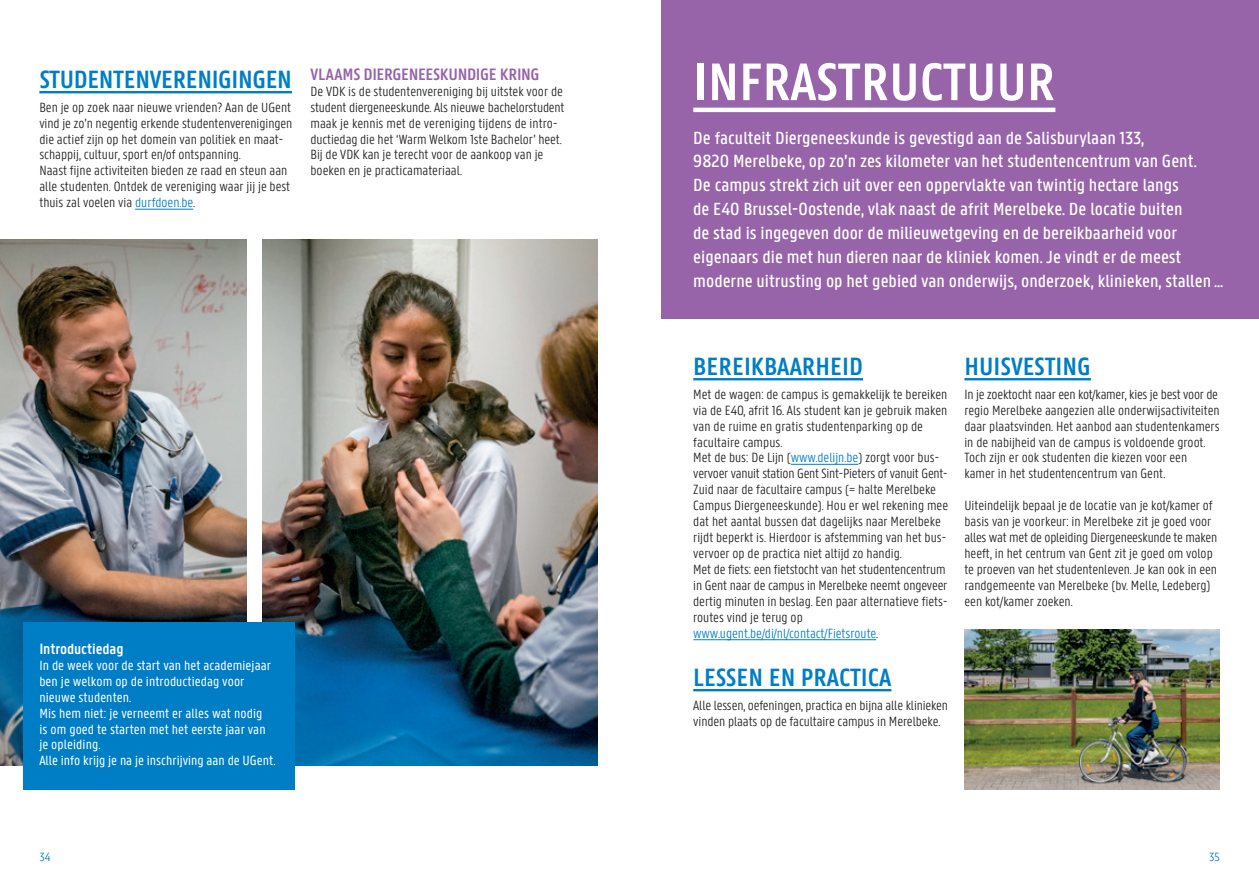
<style>
.page{position:relative;width:1259px;height:893px;background:#fff}
.page>*{position:absolute;margin:0;border:0;box-sizing:border-box;transform-origin:0 0}
.t1{font:600 56.25px "U Gent Panno Text";color:#fff}
.t2{font:600 26.7px "U Gent Panno Text";letter-spacing:-.005em;color:#007ec5}
.t3{font:500 18.75px/24px "U Gent Panno Text";color:#fff}
.t4{font:600 17.7px "U Gent Panno Text";letter-spacing:-.02em;color:#9764aa}
.t5{font:600 15.75px "U Gent Panno Text";letter-spacing:-.01em;color:#fff}
.t6{font:300 14.25px/15.9px "U Gent Panno Text";color:#231f20}
.t7{font:14.25px/15.9px "U Gent Panno Text";letter-spacing:.005em;color:#fff}
.t8{font:300 12.75px "U Gent Panno Text";color:#007ec5}
.s1{color:#007ec5}
</style>
<div class="page">
<img style="left:263px;top:239px;width:334px;height:526px">
<img style="left:0;top:239px;width:247px;height:526px">
<img style="left:964px;top:630px;width:255px;height:159px">
<hr style="left:39px;top:91px;width:253px;height:2px;background:#007ec5">
<hr style="left:135px;top:209px;width:58px;height:1px;background:#007ec5">
<div style="left:23px;top:622px;width:271px;height:167px;background:#007ec5"></div>
<div style="left:661px;top:0;width:598px;height:319px;background:#9764aa"></div>
<hr style="left:693px;top:108px;width:362px;height:4px;background:#fff">
<hr style="left:693px;top:378px;width:170px;height:2px;background:#007ec5">
<hr style="left:791px;top:464px;width:67px;height:1px;background:#007ec5">
<hr style="left:693px;top:639px;width:183px;height:1px;background:#007ec5">
<hr style="left:693px;top:689px;width:198px;height:2px;background:#007ec5">
<hr style="left:964px;top:378px;width:127px;height:2px;background:#007ec5">
<h2 class="t2" style="left:39px;top:63px;width:254px">STUDENTENVERENIGINGEN</h2>
<p class="t6" style="left:39px;top:99px;width:254px">Ben je op zoek naar nieuwe vrienden? Aan de UGent vind je zo’n negentig erkende studentenverenigingen die actief zijn op het domein van politiek en maat&shy;schappij, cultuur, sport en/of ontspanning.<br>Naast fijne activiteiten bieden ze raad en steun aan alle studenten. Ontdek de vereniging waar jij je best thuis zal voelen via <span class="s1">durfdoen.be</span>.</p>
<p class="t4" style="left:310px;top:63px;width:231px">VLAAMS DIERGENEESKUNDIGE KRING</p>
<p class="t6" style="left:310px;top:83px;width:256px">De VDK is de studentenvereniging bij uitstek voor de student diergeneeskunde. Als nieuwe bachelorstudent maak je kennis met de vereniging tijdens de intro&shy;ductiedag die het ‘Warm Welkom 1ste Bachelor’ heet.<br>Bij de VDK kan je terecht voor de aankoop van je boeken en je practicamateriaal.</p>
<p class="t5" style="left:39px;top:639px;width:86px">Introductiedag</p>
<p class="t7" style="left:39px;top:657px;width:238px">In de week voor de start van het academiejaar ben je welkom op de introductiedag voor nieuwe studenten.<br>Mis hem niet: je verneemt er alles wat nodig<br>is om goed te starten met het eerste jaar van je opleiding.<br>Alle info krijg je na je inschrijving aan de UGent.</p>
<h1 class="t1" style="left:693px;top:48px;width:364px">INFRASTRUCTUUR</h1>
<p class="t3" style="left:693px;top:125px;width:531px">De faculteit Diergeneeskunde is gevestigd aan de Salisburylaan 133,<br>9820 Merelbeke, op zo’n zes kilometer van het studentencentrum van Gent.<br>De campus strekt zich uit over een oppervlakte van twintig hectare langs<br>de E40 Brussel-Oostende, vlak naast de afrit Merelbeke. De locatie buiten<br>de stad is ingegeven door de milieuwetgeving en de bereikbaarheid voor eigenaars die met hun dieren naar de kliniek komen. Je vindt er de meest moderne uitrusting op het gebied van onderwijs, onderzoek, klinieken, stallen …</p>
<h2 class="t2" style="left:693px;top:350px;width:171px">BEREIKBAARHEID</h2>
<p class="t6" style="left:693px;top:386px;width:256px">Met de wagen: de campus is gemakkelijk te bereiken via de E40, afrit 16. Als student kan je gebruik maken van de ruime en gratis studentenparking op de facultaire campus.<br>Met de bus: De Lijn (<span class="s1">www.delijn.be</span>) zorgt voor bus&shy;vervoer vanuit station Gent Sint-Pieters of vanuit Gent-Zuid naar de facultaire campus (= halte Merelbeke Campus Diergeneeskunde). Hou er wel rekening mee dat het aantal bussen dat dagelijks naar Merelbeke rijdt beperkt is. Hierdoor is afstemming van het bus&shy;vervoer op de practica niet altijd zo handig.<br>Met de fiets: een fietstocht van het studentencentrum in Gent naar de campus in Merelbeke neemt ongeveer dertig minuten in beslag. Een paar alternatieve fiets&shy;routes vind je terug op <span class="s1">www.ugent.be/di/nl/contact/Fietsroute</span>.</p>
<h2 class="t2" style="left:693px;top:661px;width:200px">LESSEN EN PRACTICA</h2>
<p class="t6" style="left:693px;top:697px;width:256px">Alle lessen, oefeningen, practica en bijna alle klinieken vinden plaats op de facultaire campus in Merelbeke.</p>
<h2 class="t2" style="left:964px;top:350px;width:128px">HUISVESTING</h2>
<p class="t6" style="left:964px;top:386px;width:257px">In je zoektocht naar een kot/kamer, kies je best voor de regio Merelbeke aangezien alle onderwijsactiviteiten daar plaatsvinden. Het aanbod aan studentenkamers in de nabijheid van de campus is voldoende groot.<br>Toch zijn er ook studenten die kiezen voor een kamer in het studentencentrum van Gent.</p>
<p class="t6" style="left:964px;top:498px;width:254px">Uiteindelijk bepaal je de locatie van je kot/kamer of basis van je voorkeur: in Merelbeke zit je goed voor alles wat met de opleiding Diergeneeskunde te maken heeft, in het centrum van Gent zit je goed om volop te proeven van het studentenleven. Je kan ook in een randgemeente van Merelbeke (bv. Melle, Ledeberg) een kot/kamer zoeken.</p>
<p class="t8" style="left:39px;top:849px;width:12px">34</p>
<p class="t8" style="left:1209px;top:849px;width:12px">35</p>
</div>
